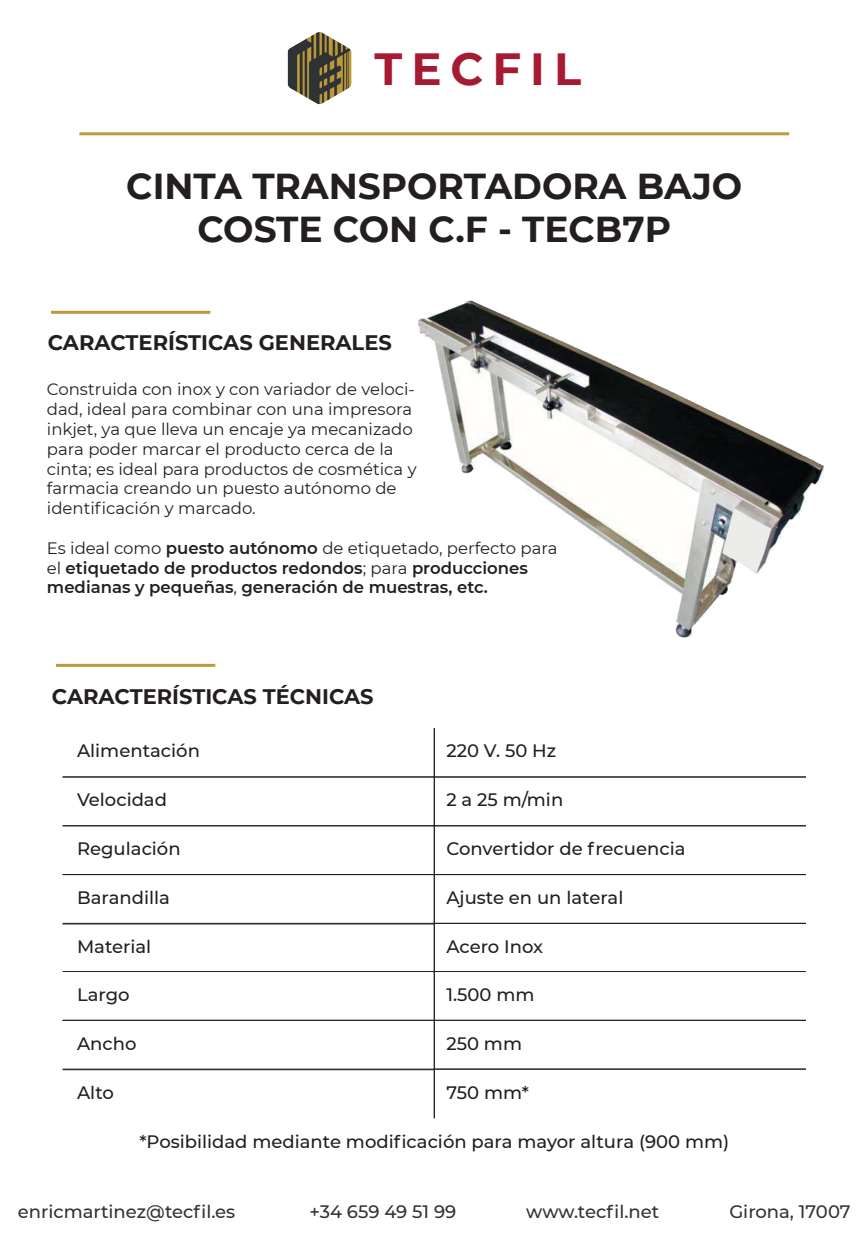
<style>
.page{position:relative;width:868px;height:1238px;background:#fff}
.page>*{position:absolute;margin:0;border:0;box-sizing:border-box;transform-origin:0 0}
.t1{font:700 45px "Montserrat";letter-spacing:.2em;color:#a61b32}
.t2{font:700 36px/43.2px "Montserrat";color:#231f20;text-align:center}
.t3{font:700 21px "Montserrat";color:#231f20}
.t4{font:500 18px "Montserrat";color:#231f20}
.t5{font:500 18px "Montserrat";color:#2e3335}
.t6{font:16.5px/19.8px "Montserrat";color:#231f20}
.t7{font:600 16.5px/19.8px "Montserrat";color:#231f20}
.s1{font-weight:400}
</style>
<div class="page">
<img style="left:287px;top:32px;width:65px;height:73px">
<hr style="left:79px;top:132px;width:710px;height:3px;background:#bd993b">
<hr style="left:56px;top:664px;width:159px;height:3px;background:#bd993b">
<div style="left:62px;top:776px;width:372px;height:50px;border:1px solid #231f20"></div>
<div style="left:434px;top:776px;width:372px;height:50px;border:1px solid #231f20"></div>
<div style="left:62px;top:825px;width:372px;height:49px;border:1px solid #231f20"></div>
<div style="left:434px;top:825px;width:372px;height:49px;border:1px solid #231f20"></div>
<div style="left:62px;top:874px;width:372px;height:49px;border:1px solid #231f20"></div>
<div style="left:434px;top:874px;width:372px;height:49px;border:1px solid #231f20"></div>
<svg style="left:62px;top:922px;width:744px;height:49px"></svg>
<div style="left:62px;top:971px;width:372px;height:49px;border:1px solid #231f20"></div>
<div style="left:434px;top:971px;width:372px;height:49px;border:1px solid #231f20"></div>
<div style="left:62px;top:1020px;width:372px;height:49px;border:1px solid #231f20"></div>
<div style="left:434px;top:1020px;width:372px;height:49px;border:1px solid #231f20"></div>
<svg style="left:62px;top:1068px;width:744px;height:50px"></svg>
<hr style="left:51px;top:311px;width:159px;height:3px;background:#bd993b">
<img style="left:418px;top:300px;width:406px;height:338px">
<h1 class="t1" style="left:374px;top:36px;width:208px">TECFIL</h1>
<h2 class="t2" style="left:126px;top:163px;width:617px">CINTA TRANSPORTADORA BAJO<br>COSTE CON C.F - TECB7P</h2>
<p class="t3" style="left:48px;top:327px;width:345px">CARACTERÍSTICAS GENERALES</p>
<p class="t6" style="left:47px;top:379px;width:371px">Construida con inox y con variador de veloci&shy;dad, ideal para combinar con una impresora inkjet, ya que lleva un encaje ya mecanizado para poder marcar el producto cerca de la cinta; es ideal para productos de cosmética y farmacia creando un puesto autónomo de identificación y marcado.</p>
<p class="t7" style="left:47px;top:537px;width:512px"><span class="s1">Es ideal como</span> puesto autónomo <span class="s1">de etiquetado, perfecto para el</span> etiquetado de productos redondos<span class="s1">; para</span> producciones medianas y pequeñas<span class="s1">,</span> generación de muestras, etc.</p>
<p class="t3" style="left:52px;top:681px;width:323px">CARACTERÍSTICAS TÉCNICAS</p>
<p class="t4" style="left:77px;top:738px;width:124px">Alimentación</p>
<p class="t4" style="left:77px;top:787px;width:91px">Velocidad</p>
<p class="t4" style="left:77px;top:836px;width:105px">Regulación</p>
<p class="t4" style="left:77px;top:884px;width:94px">Barandilla</p>
<p class="t4" style="left:77px;top:934px;width:76px">Material</p>
<p class="t4" style="left:446px;top:738px;width:111px">220 V. 50 Hz</p>
<p class="t4" style="left:446px;top:787px;width:118px">2 a 25 m/min</p>
<p class="t4" style="left:446px;top:836px;width:240px">Convertidor de frecuencia</p>
<p class="t4" style="left:446px;top:884px;width:178px">Ajuste en un lateral</p>
<p class="t4" style="left:446px;top:934px;width:98px">Acero Inox</p>
<p class="t4" style="left:446px;top:981px;width:89px">1.500 mm</p>
<p class="t4" style="left:446px;top:1030px;width:77px">250 mm</p>
<p class="t4" style="left:446px;top:1079px;width:84px">750 mm*</p>
<p class="t4" style="left:139px;top:1129px;width:591px">*Posibilidad mediante modificación para mayor altura (900 mm)</p>
<p class="t4" style="left:77px;top:981px;width:54px">Largo</p>
<p class="t4" style="left:77px;top:1030px;width:61px">Ancho</p>
<p class="t4" style="left:77px;top:1079px;width:38px">Alto</p>
<p class="t5" style="left:18px;top:1199px;width:219px">enricmartinez@tecfil.es</p>
<p class="t5" style="left:309px;top:1199px;width:148px">+34 659 49 51 99</p>
<p class="t5" style="left:526px;top:1199px;width:134px">www.tecfil.net</p>
<p class="t5" style="left:729px;top:1199px;width:123px">Girona, 17007</p>
</div>
